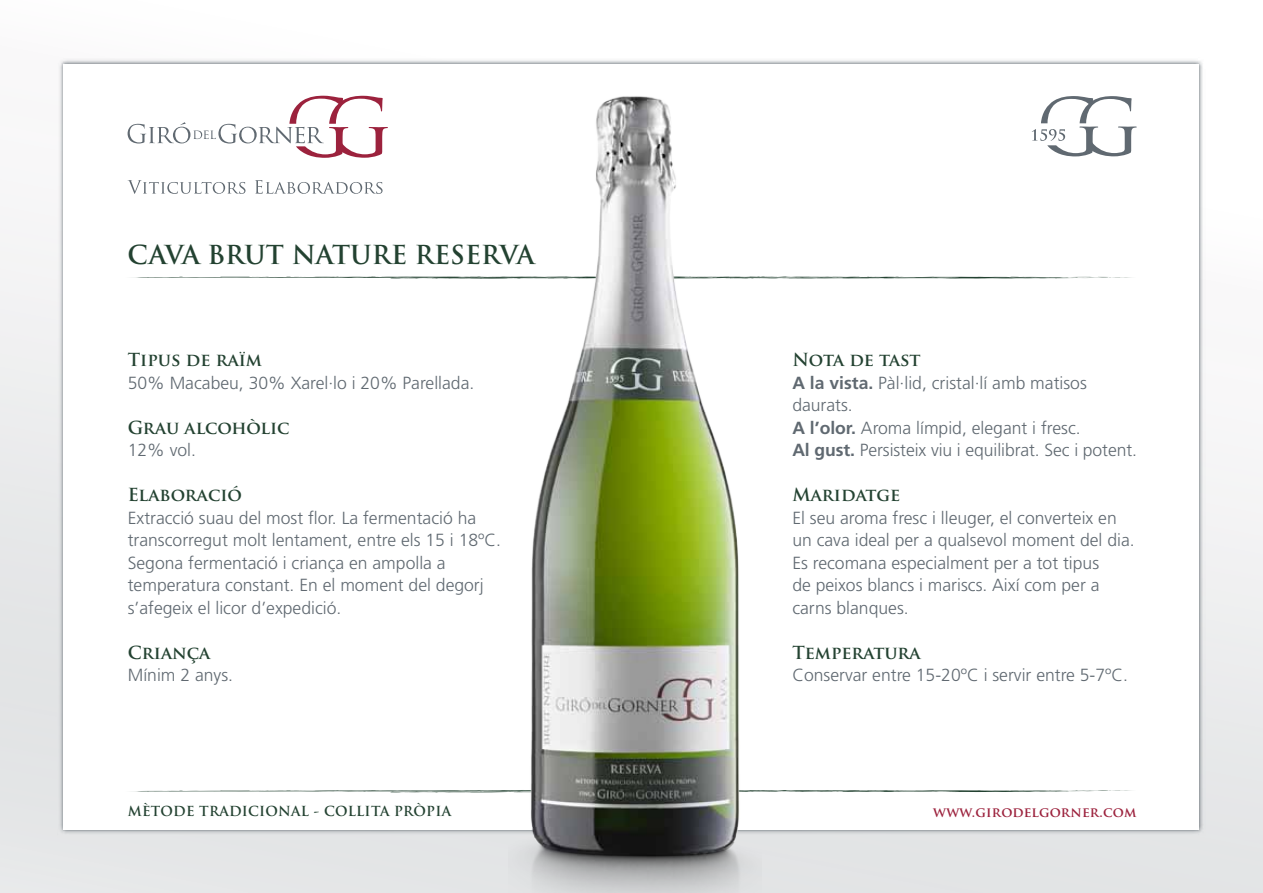
<style>
.page{position:relative;width:1263px;height:893px;background:#fff}
.page>*{position:absolute;margin:0;border:0;box-sizing:border-box;transform-origin:0 0}
.t1{font:700 25.5px "Trajan Pro";color:#234231}
.t2{font:300 17.55px/22.5px "Frutiger LT Std";color:#606971}
.t3{font:700 17.55px "Trajan Pro";color:#234231}
.t4{font:700 13.5px "Trajan Pro";letter-spacing:.02em;color:#234231}
.t5{font:700 13.5px "Trajan Pro";letter-spacing:.015em;color:#9c223d}
.s1{font-weight:700}
</style>
<div class="page">
<div style="left:0;top:0;width:1263px;height:893px;background:linear-gradient(to bottom,#fff,#e1e2e4)"></div>
<img style="left:57px;top:58px;width:1149px;height:778px">
<div style="left:64px;top:64px;width:1135px;height:765px;background:#fff"></div>
<svg style="left:132px;top:276px;width:999px;height:3px"></svg>
<svg style="left:132px;top:790px;width:999px;height:3px"></svg>
<svg style="left:1032px;top:96px;width:105px;height:60px"></svg>
<svg style="left:128px;top:96px;width:260px;height:62px"></svg>
<svg style="left:128px;top:180px;width:117px;height:14px"></svg>
<svg style="left:255px;top:180px;width:128px;height:14px"></svg>
<img style="left:508px;top:96px;width:253px;height:797px">
<h1 class="t1" style="left:127px;top:239px;width:409px">CAVA BRUT NATURE RESERVA</h1>
<p class="t3" style="left:128px;top:349px;width:136px">Tipus de raïm</p>
<p class="t2" style="left:128px;top:372px;width:348px">50% Macabeu, 30% Xarel·lo i 20% Parellada.</p>
<p class="t3" style="left:128px;top:416px;width:163px">Grau alcohòlic</p>
<p class="t2" style="left:128px;top:439px;width:70px">12% vol.</p>
<p class="t3" style="left:128px;top:484px;width:116px">Elaboració</p>
<p class="t2" style="left:128px;top:507px;width:375px">Extracció suau del most flor. La fermentació ha transcorregut molt lentament, entre els 15 i 18ºC.<br>Segona fermentació i criança en ampolla a temperatura constant. En el moment del degorj s’afegeix el licor d’expedició.</p>
<p class="t3" style="left:128px;top:641px;width:84px">Criança</p>
<p class="t2" style="left:128px;top:664px;width:107px">Mínim 2 anys.</p>
<p class="t3" style="left:792px;top:349px;width:130px">Nota de tast</p>
<p class="t2" style="left:792px;top:372px;width:346px"><span class="s1">A la vista.</span> Pàl·lid, cristal·lí amb matisos daurats.<br><span class="s1">A l’olor.</span> Aroma límpid, elegant i fresc.<br><span class="s1">Al gust.</span> Persisteix viu i equilibrat. Sec i potent.</p>
<p class="t3" style="left:792px;top:484px;width:110px">Maridatge</p>
<p class="t2" style="left:792px;top:507px;width:344px">El seu aroma fresc i lleuger, el converteix en un cava ideal per a qualsevol moment del dia.<br>Es recomana especialment per a tot tipus<br>de peixos blancs i mariscs. Així com per a carns blanques.</p>
<p class="t3" style="left:792px;top:641px;width:130px">Temperatura</p>
<p class="t2" style="left:792px;top:664px;width:337px">Conservar entre 15-20ºC i servir entre 5-7ºC.</p>
<p class="t4" style="left:128px;top:803px;width:325px">MÈTODE TRADICIONAL - COLLITA PRÒPIA</p>
<p class="t5" style="left:933px;top:804px;width:205px">www.girodelgorner.com</p>
</div>
